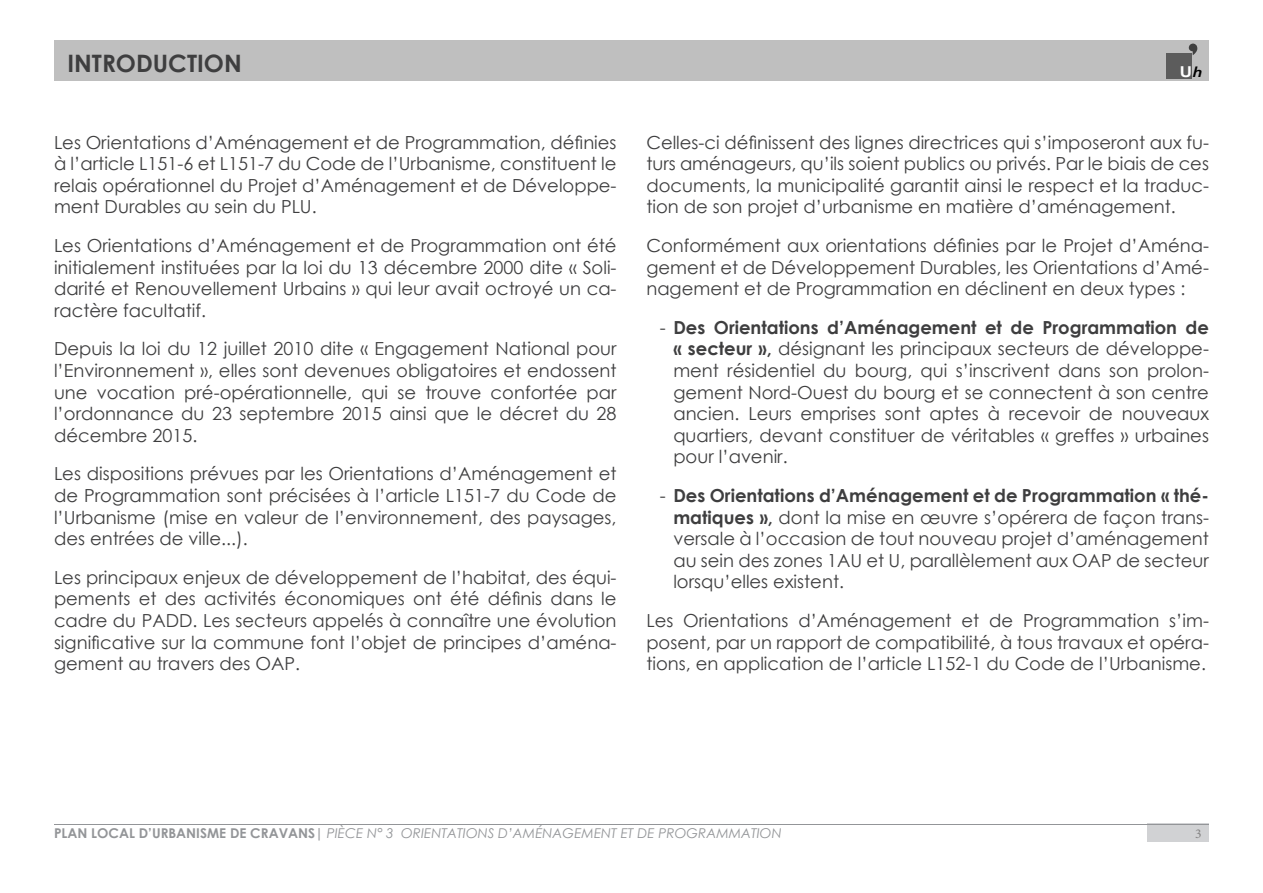
<style>
.page{position:relative;width:1263px;height:893px;background:#fff}
.page>*{position:absolute;margin:0;border:0;box-sizing:border-box;transform-origin:0 0}
.UH_TITRE1{font:700 24px "Century Gothic";color:#3e3e3f}
.UH_PARAGRAPHE{font:18px/21.6px "Century Gothic";color:#3e3e3f;text-align:justify}
.t1{font:700 15px "Arial";color:#fff;scale:1.14 1}
.t2{font:italic 13.5px "Century Gothic";color:#939598}
.t3{font:13.5px "Minion Pro";color:#848383}
.s1{font-family:"Corbel";font-style:italic;color:#000}
.s2{font-weight:700}
.s3{font-weight:700;font-style:normal}
</style>
<div class="page">
<div style="left:54px;top:40px;width:1155px;height:41px;background:#bfbfbf"></div>
<svg style="left:1189px;top:44px;width:8px;height:11px"></svg>
<div style="left:1167px;top:53px;width:25px;height:25px;background:#5c5c5c"></div>
<div style="left:1148px;top:824px;width:61px;height:18px;background:#d1d2d4"></div>
<hr style="left:54px;top:824px;width:1155px;height:1px;background:#939598">
<p class="UH_TITRE1" style="left:68px;top:45px;width:176px">INTRODUCTION</p>
<p class="UH_PARAGRAPHE" style="left:54px;top:131px;width:564px">Les Orientations d’Aménagement et de Programmation, définies à l’article L151-6 et L151-7 du Code de l’Urbanisme, constituent le relais opérationnel du Projet d’Aménagement et de Développe&shy;ment Durables au sein du PLU.</p>
<p class="UH_PARAGRAPHE" style="left:54px;top:234px;width:564px">Les Orientations d’Aménagement et de Programmation ont été initialement instituées par la loi du 13 décembre 2000 dite « Soli&shy;darité et Renouvellement Urbains » qui leur avait octroyé un ca&shy;ractère facultatif.</p>
<p class="UH_PARAGRAPHE" style="left:54px;top:338px;width:564px">Depuis la loi du 12 juillet 2010 dite « Engagement National pour l’Environnement », elles sont devenues obligatoires et endossent une vocation pré-opérationnelle, qui se trouve confortée par l’ordonnance du 23 septembre 2015 ainsi que le décret du 28 décembre 2015.</p>
<p class="UH_PARAGRAPHE" style="left:54px;top:463px;width:564px">Les dispositions prévues par les Orientations d’Aménagement et de Programmation sont précisées à l’article L151-7 du Code de l’Urbanisme (mise en valeur de l’environnement, des paysages, des entrées de ville...).</p>
<p class="UH_PARAGRAPHE" style="left:54px;top:566px;width:564px">Les principaux enjeux de développement de l’habitat, des équi&shy;pements et des activités économiques ont été définis dans le cadre du PADD. Les secteurs appelés à connaître une évolution significative sur la commune font l’objet de principes d’aména&shy;gement au travers des OAP.</p>
<p class="t1" style="left:1180px;top:61px;width:21px">U<span class="s1">h</span></p>
<p class="UH_PARAGRAPHE" style="left:646px;top:131px;width:564px">Celles-ci définissent des lignes directrices qui s’imposeront aux fu&shy;turs aménageurs, qu’ils soient publics ou privés. Par le biais de ces documents, la municipalité garantit ainsi le respect et la traduc&shy;tion de son projet d’urbanisme en matière d’aménagement.</p>
<p class="UH_PARAGRAPHE" style="left:646px;top:234px;width:564px">Conformément aux orientations définies par le Projet d’Aména&shy;gement et de Développement Durables, les Orientations d’Amé&shy;nagement et de Programmation en déclinent en deux types :</p>
<p class="UH_PARAGRAPHE" style="left:673px;top:316px;width:537px;text-indent:-14px">- <span class="s2">Des Orientations d’Aménagement et de Programmation de « secteur »,</span> désignant les principaux secteurs de développe&shy;ment résidentiel du bourg, qui s’inscrivent dans son prolon&shy;gement Nord-Ouest du bourg et se connectent à son centre ancien. Leurs emprises sont aptes à recevoir de nouveaux quartiers, devant constituer de véritables « greffes » urbaines pour l’avenir.</p>
<p class="UH_PARAGRAPHE" style="left:673px;top:484px;width:537px;text-indent:-14px">- <span class="s2">Des Orientations d’Aménagement et de Programmation « thé&shy;matiques »,</span> dont la mise en œuvre s’opérera de façon trans&shy;versale à l’occasion de tout nouveau projet d’aménagement au sein des zones 1AU et U, parallèlement aux OAP de secteur lorsqu’elles existent.</p>
<p class="UH_PARAGRAPHE" style="left:646px;top:609px;width:564px">Les Orientations d’Aménagement et de Programmation s’im&shy;posent, par un rapport de compatibilité, à tous travaux et opéra&shy;tions, en application de l’article L152-1 du Code de l’Urbanisme.</p>
<p class="t2" style="left:54px;top:824px;width:729px"><span class="s3">PLAN LOCAL D’URBANISME DE CRAVANS|</span> PIÈCE N° 3 ORIENTATIONS D’AMÉNAGEMENT ET DE PROGRAMMATION</p>
<p class="t3" style="left:1195px;top:824px;width:8px">3</p>
</div>
